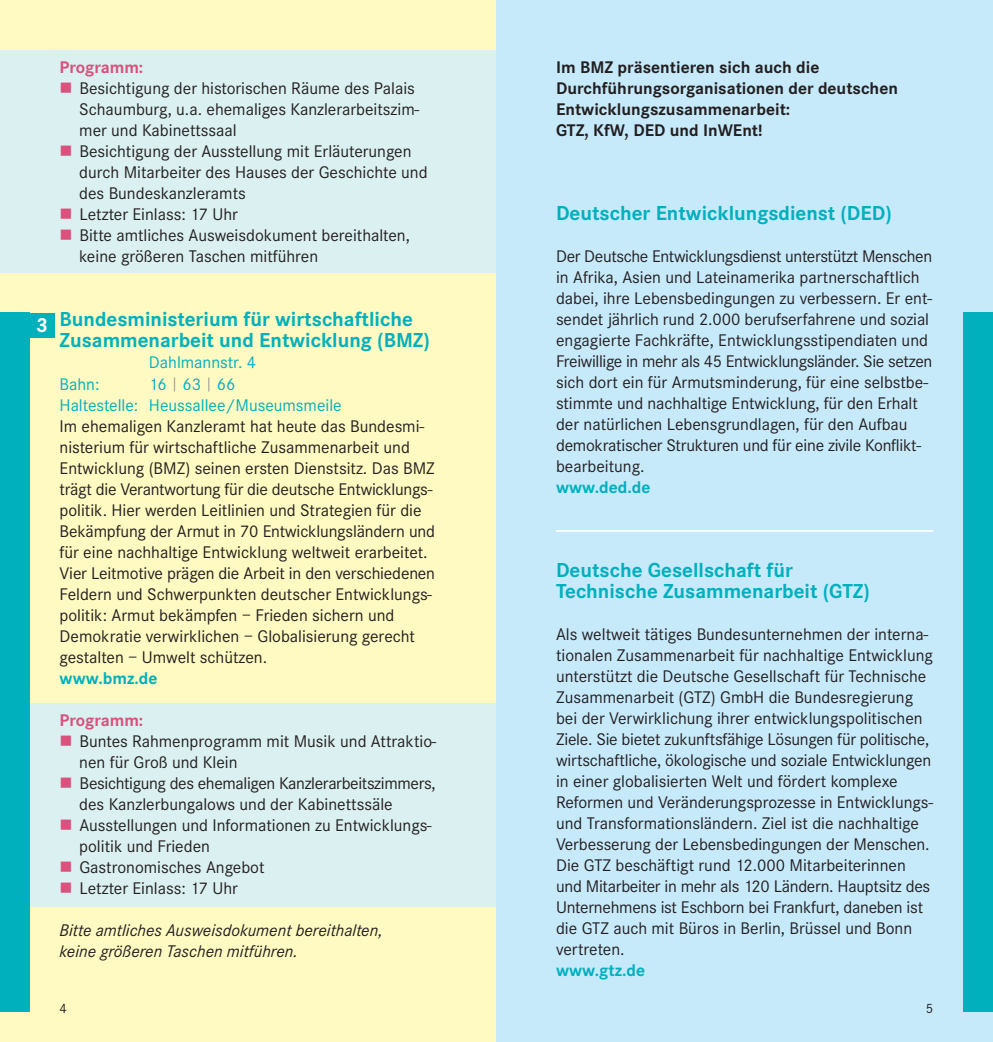
<style>
.page{position:relative;width:993px;height:1042px;background:#fff}
.page>*{position:absolute;margin:0;border:0;box-sizing:border-box;transform-origin:0 0}
.t1{font:700 21px/21px "Corporate S";color:#00b0bd}
.t2{font:700 21px "Corporate S";color:#fff}
.t3{font:17.5px/21px "Corporate S";color:#231f20}
.t4{font:700 17.5px/21px "Corporate S";color:#231f20}
.t5{font:17.5px/21px "Corporate S";letter-spacing:-.02em;color:#231f20}
.t6{font:italic 17.5px/21px "Corporate S";color:#231f20}
.t7{font:17.5px/21px "Corporate S";color:#00b0bd}
.t8{font:700 17.5px "Corporate S";color:#00b0bd}
.t9{font:700 17.5px "Corporate S";color:#d9517c}
.t10{font:14px "Corporate S";color:#231f20}
.s1{color:#d9517c}
.s2{font-size:14px;color:#939598}
</style>
<div class="page">
<div style="left:0;top:0;width:496px;height:1042px;background:#fffac1"></div>
<div style="left:0;top:51px;width:496px;height:222px;background:#daf0f1"></div>
<div style="left:0;top:703px;width:496px;height:204px;background:#daf0f1"></div>
<div style="left:496px;top:0;width:496px;height:1042px;background:#c7eafb"></div>
<div style="left:0;top:313px;width:30px;height:699px;background:#00b0bd"></div>
<div style="left:962px;top:313px;width:30px;height:699px;background:#00b0bd"></div>
<div style="left:30px;top:313px;width:25px;height:24px;background:#00b0bd"></div>
<hr style="left:556px;top:530px;width:377px;height:2px;background:#fff">
<p class="t2" style="left:36px;top:318px;width:13px">3</p>
<p class="t9" style="left:60px;top:61px;width:85px">Programm:</p>
<p class="t3" style="left:79px;top:79px;width:341px;text-indent:-20px"><span class="s1">■</span> Besichtigung der historischen Räume des Palais<br>Schaumburg, u.a. ehemaliges Kanzlerarbeitszim&shy;mer und Kabinettssaal</p>
<p class="t3" style="left:79px;top:142px;width:350px;text-indent:-20px"><span class="s1">■</span> Besichtigung der Ausstellung mit Erläuterungen durch Mitarbeiter des Hauses der Geschichte und des Bundeskanzleramts</p>
<p class="t3" style="left:60px;top:205px;width:180px"><span class="s1">■</span> Letzter Einlass: 17 Uhr</p>
<p class="t3" style="left:79px;top:226px;width:332px;text-indent:-20px"><span class="s1">■</span> Bitte amtliches Ausweisdokument bereithalten, keine größeren Taschen mitführen</p>
<p class="t1" style="left:60px;top:311px;width:372px">Bundesministerium für wirtschaftliche<br>Zusammenarbeit und Entwicklung (BMZ)</p>
<p class="t7" style="left:149px;top:354px;width:109px">Dahlmannstr. 4</p>
<p class="t7" style="left:60px;top:375px;width:41px">Bahn:</p>
<p class="t7" style="left:60px;top:375px;width:283px;text-indent:89px">16 <span class="s2">|</span> 63 <span class="s2">|</span> 66<br>Haltestelle: Heussallee/Museumsmeile</p>
<p class="t3" style="left:60px;top:417px;width:377px">Im ehemaligen Kanzleramt hat heute das Bundesmi&shy;nisterium für wirtschaftliche Zusammenarbeit und Entwicklung (BMZ) seinen ersten Dienstsitz. Das BMZ trägt die Verantwortung für die deutsche Entwicklungs - politik. Hier werden Leitlinien und Strategien für die Bekämpfung der Armut in 70 Entwicklungsländern und für eine nachhaltige Entwicklung weltweit erarbeitet.<br>Vier Leitmotive prägen die Arbeit in den verschiedenen Feldern und Schwerpunkten deutscher Entwicklungs&shy;politik: Armut bekämpfen – Frieden sichern und Demokratie verwirklichen – Globalisierung gerecht gestalten – Umwelt schützen.</p>
<p class="t8" style="left:60px;top:672px;width:99px">www.bmz.de</p>
<p class="t9" style="left:60px;top:714px;width:85px">Programm:</p>
<p class="t3" style="left:79px;top:732px;width:358px;text-indent:-20px"><span class="s1">■</span> Buntes Rahmenprogramm mit Musik und Attraktio&shy;nen für Groß und Klein</p>
<p class="t5" style="left:79px;top:774px;width:357px;text-indent:-20px"><span class="s1">■</span> Besichtigung des ehemaligen Kanzlerarbeitszimmers, des Kanzlerbungalows und der Kabinettssäle</p>
<p class="t3" style="left:79px;top:816px;width:354px;text-indent:-20px"><span class="s1">■</span> Ausstellungen und Informationen zu Entwicklungs&shy;politik und Frieden</p>
<p class="t3" style="left:60px;top:858px;width:206px"><span class="s1">■</span> Gastronomisches Angebot</p>
<p class="t3" style="left:60px;top:879px;width:180px"><span class="s1">■</span> Letzter Einlass: 17 Uhr</p>
<p class="t6" style="left:60px;top:921px;width:324px">Bitte amtliches Ausweisdokument bereithalten, keine größeren Taschen mitführen.</p>
<p class="t4" style="left:556px;top:58px;width:343px">Im BMZ präsentieren sich auch die Durchführungs organisationen der deutschen Entwicklungszusammenarbeit:<br>GTZ, KfW, DED und InWEnt!</p>
<p class="t1" style="left:556px;top:204px;width:337px">Deutscher Entwicklungsdienst (DED)</p>
<p class="t3" style="left:556px;top:247px;width:377px">Der Deutsche Entwicklungsdienst unterstützt Menschen in Afrika, Asien und Lateinamerika partnerschaftlich dabei, ihre Lebensbedingungen zu verbessern. Er ent&shy;sendet jährlich rund 2.000 berufserfahrene und sozial engagierte Fachkräfte, Entwicklungsstipendiaten und Freiwillige in mehr als 45 Entwicklungsländer. Sie setzen sich dort ein für Armutsminderung, für eine selbstbe&shy;stimmte und nachhaltige Entwicklung, für den Erhalt der natürlichen Lebensgrundlagen, für den Aufbau demokratischer Strukturen und für eine zivile Konflikt - bearbeitung.</p>
<p class="t8" style="left:556px;top:481px;width:96px">www.ded.de</p>
<p class="t1" style="left:556px;top:561px;width:315px">Deutsche Gesellschaft für<br>Technische Zusammenarbeit (GTZ)</p>
<p class="t3" style="left:556px;top:625px;width:378px">Als weltweit tätiges Bundesunternehmen der interna&shy;tionalen Zusammenarbeit für nachhaltige Entwicklung unterstützt die Deutsche Gesellschaft für Technische Zusammenarbeit (GTZ) GmbH die Bundesregierung bei der Verwirklichung ihrer entwicklungspolitischen Ziele. Sie bietet zukunftsfähige Lösungen für politische, wirtschaftliche, ökologische und soziale Entwicklungen in einer globalisierten Welt und fördert komplexe Reformen und Veränderungsprozesse in Entwicklungs&shy;und Transformationsländern. Ziel ist die nachhaltige Verbesserung der Lebensbedingungen der Menschen.<br>Die GTZ beschäftigt rund 12.000 Mitarbeiterinnen und Mitarbeiter in mehr als 120 Ländern. Hauptsitz des Unternehmens ist Eschborn bei Frankfurt, daneben ist die GTZ auch mit Büros in Berlin, Brüssel und Bonn vertreten.</p>
<p class="t8" style="left:556px;top:964px;width:91px">www.gtz.de</p>
<p class="t10" style="left:60px;top:1003px;width:9px">4</p>
<p class="t10" style="left:925px;top:1003px;width:9px">5</p>
</div>
